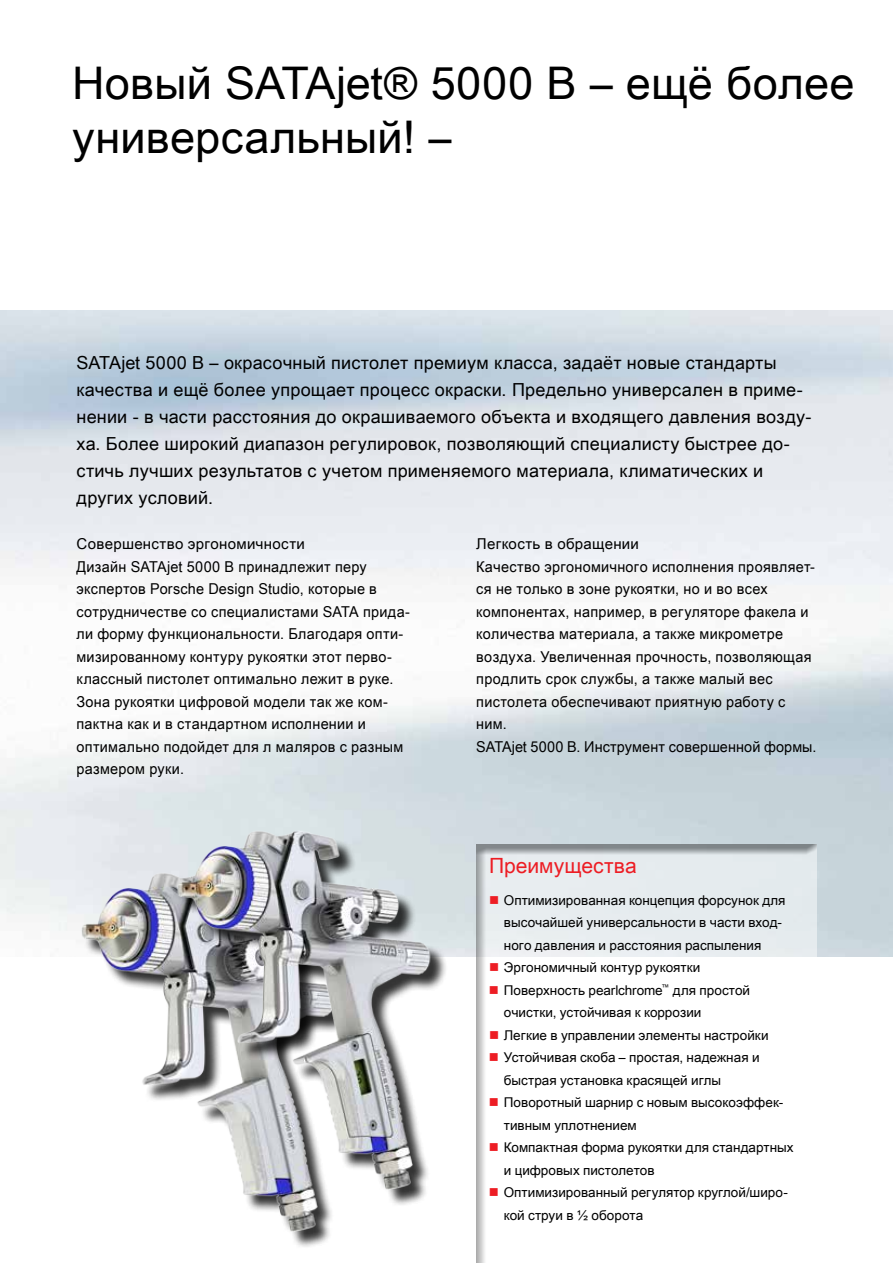
<style>
.page{position:relative;width:893px;height:1263px;background:#fff}
.page>*{position:absolute;margin:0;border:0;box-sizing:border-box;transform-origin:0 0}
.t1{font:45px/54px "Arial Unicode MS";letter-spacing:.005em;color:#000}
.t2{font:21px "Arial Unicode MS";letter-spacing:.005em;color:#ed1d24}
.t3{font:18px/27px "Arial Unicode MS";letter-spacing:.015em;color:#000}
.t4{font:15px/22.5px "Arial Unicode MS";letter-spacing:.02em;color:#000}
.t5{font:13.5px/22.5px "Arial Unicode MS";color:#000}
</style>
<div class="page">
<div style="left:465px;top:834px;width:360px;height:429px;background:#000;opacity:.8"></div>
<img style="left:62px;top:836px;width:270px;height:411px">
<img style="left:158px;top:793px;width:293px;height:411px">
<svg style="left:490px;top:896px;width:8px;height:8px"></svg>
<svg style="left:490px;top:963px;width:8px;height:8px"></svg>
<svg style="left:490px;top:986px;width:8px;height:8px"></svg>
<svg style="left:490px;top:1031px;width:8px;height:8px"></svg>
<svg style="left:490px;top:1053px;width:8px;height:8px"></svg>
<svg style="left:490px;top:1098px;width:8px;height:8px"></svg>
<svg style="left:490px;top:1143px;width:8px;height:8px"></svg>
<svg style="left:490px;top:1188px;width:8px;height:8px"></svg>
<h1 class="t1" style="left:72px;top:55px;width:784px">Новый SATAjet® 5000 B – ещё более универсальный! –</h1>
<p class="t3" style="left:77px;top:349px;width:736px">SATAjet 5000 B – окрасочный пистолет премиум класса, задаёт новые стандарты качества и ещё более упрощает процесс окраски. Предельно универсален в приме&shy;нении - в части расстояния до окрашиваемого объекта и входящего давления возду&shy;ха. Более широкий диапазон регулировок, позволяющий специалисту быстрее до&shy;стичь лучших результатов с учетом применяемого материала, климатических и других условий.</p>
<p class="t4" style="left:77px;top:532px;width:335px">Совершенство эргономичности<br>Дизайн SATAjet 5000 B принадлежит перу экспертов Porsche Design Studio, которые в сотрудничестве со специалистами SATA прида&shy;ли форму функциональности. Благодаря опти&shy;мизированному контуру рукоятки этот перво&shy;классный пистолет оптимально лежит в руке.<br>Зона рукоятки цифровой модели так же ком&shy;пактна как и в стандартном исполнении и оптимально подойдет для л маляров с разным размером руки.</p>
<p class="t4" style="left:476px;top:532px;width:342px">Легкость в обращении<br>Качество эргономичного исполнения проявляет&shy;ся не только в зоне рукоятки, но и во всех компонентах, например, в регуляторе факела и количества материала, а также микрометре воздуха. Увеличенная прочность, позволяющая продлить срок службы, а также малый вес пистолета обеспечивают приятную работу с ним.<br>SATAjet 5000 B. Инструмент совершенной формы.</p>
<h2 class="t2" style="left:489px;top:850px;width:149px">Преимущества</h2>
<p class="t5" style="left:504px;top:888px;width:291px">Оптимизированная концепция форсунок для высочайшей универсальности в части вход&shy;ного давления и расстояния распыления Эргономичный контур рукоятки<br>Поверхность pearlchrome<sup>™</sup> для простой очистки, устойчивая к коррозии<br>Легкие в управлении элементы настройки Устойчивая скоба – простая, надежная и быстрая установка красящей иглы Поворотный шарнир с новым высокоэффек&shy;тивным уплотнением<br>Компактная форма рукоятки для стандартных и цифровых пистолетов<br>Оптимизированный регулятор круглой/широ&shy;кой струи в ½ оборота</p>
</div>
